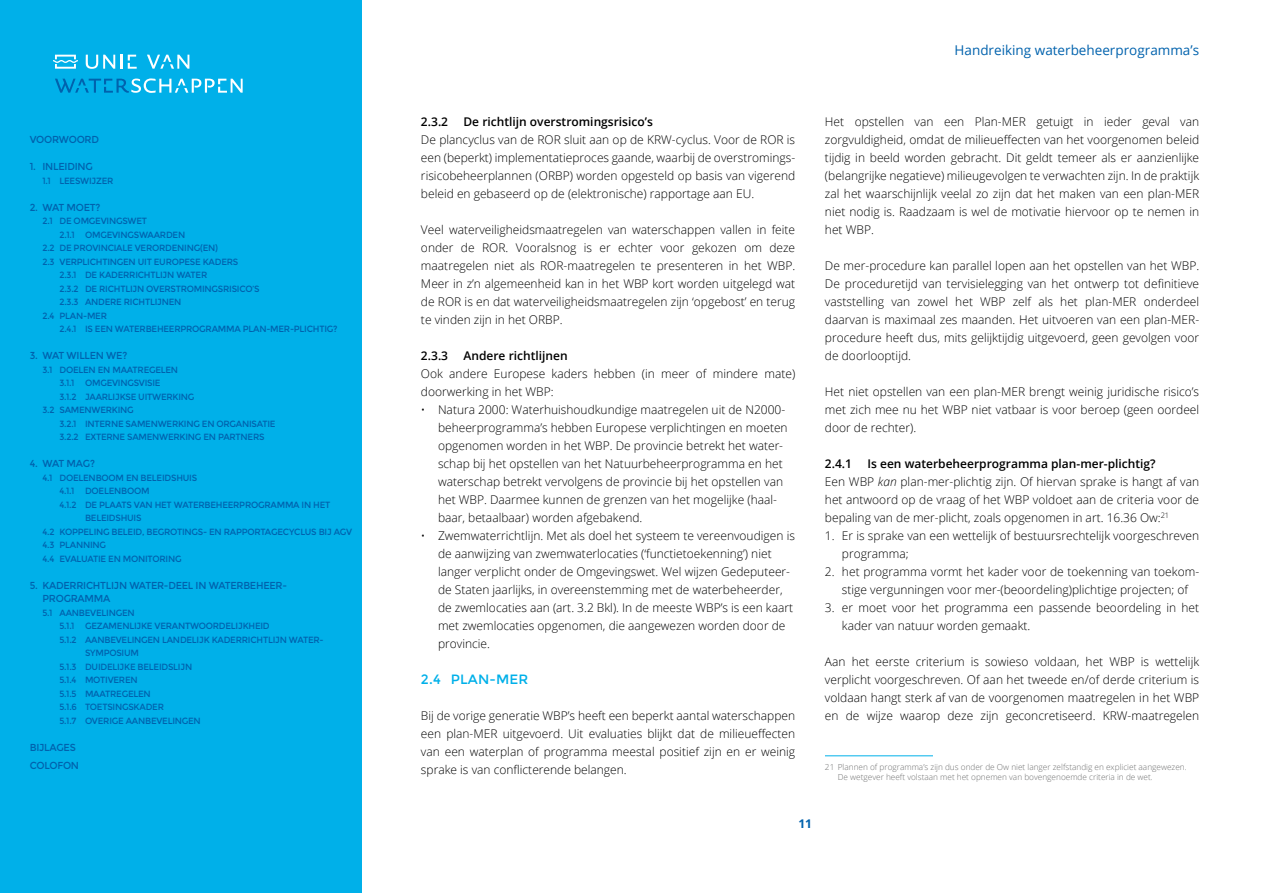
<style>
.page{position:relative;width:1263px;height:893px;background:#fff}
.page>*{position:absolute;margin:0;border:0;box-sizing:border-box;transform-origin:0 0}
.t1{font:13.5px "Open Sans";color:#0062ad}
.t2{font:13.5px "Montserrat";letter-spacing:.01em;color:#00b0e9}
.Leestekst{font:300 12px/18px "Open Sans";color:#000;text-align:justify}
.t3{font:600 12px "Open Sans";color:#000}
.t4{font:700 12px "Open Sans";color:#0062ad}
.t5{font:10.2px/13.5px "Montserrat";letter-spacing:-.025em;color:#0062ad;scale:.96 1}
.t6{font:9px "Montserrat";letter-spacing:-.025em;color:#0062ad;scale:.96 1}
.Voetnoot{font:300 8.25px/9.9px "Open Sans";color:#6f7070}
.s1{font-style:italic}
</style>
<div class="page">
<div style="left:0;top:0;width:361px;height:893px;background:#00b0e9"></div>
<svg style="left:53px;top:55px;width:25px;height:14px"></svg>
<svg style="left:86px;top:55px;width:29px;height:14px"></svg>
<hr style="left:120px;top:55px;width:3px;height:14px;background:#fff">
<svg style="left:128px;top:55px;width:9px;height:14px"></svg>
<svg style="left:147px;top:55px;width:42px;height:14px"></svg>
<svg style="left:55px;top:78px;width:188px;height:15px"></svg>
<hr style="left:825px;top:755px;width:108px;height:1px;background:#00b0e9">
<p class="t5" style="left:30px;top:133px;width:74px">VOORWOORD</p>
<p class="t5" style="left:30px;top:160px;width:67px">1. INLEIDING</p>
<p class="t6" style="left:43px;top:175px;width:75px">1.1 LEESWIJZER</p>
<p class="t5" style="left:30px;top:201px;width:75px">2. WAT MOET?</p>
<p class="t6" style="left:43px;top:216px;width:110px">2.1 DE OMGEVINGSWET</p>
<p class="t6" style="left:60px;top:229px;width:132px">2.1.1 OMGEVINGSWAARDEN</p>
<p class="t6" style="left:43px;top:243px;width:184px">2.2 DE PROVINCIALE VERORDENING(EN)</p>
<p class="t6" style="left:43px;top:256px;width:205px">2.3 VERPLICHTINGEN UIT EUROPESE KADERS</p>
<p class="t6" style="left:60px;top:270px;width:155px">2.3.1 DE KADERRICHTLIJN WATER</p>
<p class="t6" style="left:60px;top:283px;width:210px">2.3.2 DE RICHTLIJN OVERSTROMINGSRISICO’S</p>
<p class="t6" style="left:60px;top:297px;width:128px">2.3.3 ANDERE RICHTLIJNEN</p>
<p class="t6" style="left:43px;top:310px;width:69px">2.4 PLAN-MER</p>
<p class="t6" style="left:60px;top:324px;width:291px">2.4.1 IS EEN WATERBEHEERPROGRAMMA PLAN-MER-PLICHTIG?</p>
<p class="t5" style="left:30px;top:349px;width:103px">3. WAT WILLEN WE?</p>
<p class="t6" style="left:43px;top:364px;width:143px">3.1 DOELEN EN MAATREGELEN</p>
<p class="t6" style="left:60px;top:378px;width:107px">3.1.1 OMGEVINGSVISIE</p>
<p class="t6" style="left:60px;top:391px;width:142px">3.1.2 JAARLIJKSE UITWERKING</p>
<p class="t6" style="left:43px;top:405px;width:97px">3.2 SAMENWERKING</p>
<p class="t6" style="left:60px;top:418px;width:227px">3.2.1 INTERNE SAMENWERKING EN ORGANISATIE</p>
<p class="t6" style="left:60px;top:432px;width:215px">3.2.2 EXTERNE SAMENWERKING EN PARTNERS</p>
<p class="t5" style="left:30px;top:457px;width:69px">4. WAT MAG?</p>
<p class="t6" style="left:43px;top:472px;width:163px">4.1 DOELENBOOM EN BELEIDSHUIS</p>
<p class="t6" style="left:60px;top:486px;width:95px">4.1.1 DOELENBOOM</p>
<p class="t6" style="left:60px;top:499px;width:284px">4.1.2 DE PLAATS VAN HET WATERBEHEERPROGRAMMA IN HET</p>
<p class="t6" style="left:85px;top:513px;width:60px">BELEIDSHUIS</p>
<p class="t6" style="left:43px;top:526px;width:324px">4.2 KOPPELING BELEID, BEGROTINGS- EN RAPPORTAGECYCLUS BIJ AGV</p>
<p class="t6" style="left:43px;top:540px;width:68px">4.3 PLANNING</p>
<p class="t6" style="left:43px;top:553px;width:146px">4.4 EVALUATIE EN MONITORING</p>
<p class="t5" style="left:43px;top:579px;width:256px;text-indent:-13px">5. KADERRICHTLIJN WATER-DEEL IN WATERBEHEER-<br>PROGRAMMA</p>
<p class="t6" style="left:43px;top:607px;width:97px">5.1 AANBEVELINGEN</p>
<p class="t6" style="left:60px;top:621px;width:220px">5.1.1 GEZAMENLIJKE VERANTWOORDELIJKHEID</p>
<p class="t6" style="left:60px;top:634px;width:277px">5.1.2 AANBEVELINGEN LANDELIJK KADERRICHTLIJN WATER-</p>
<p class="t6" style="left:85px;top:648px;width:58px">SYMPOSIUM</p>
<p class="t6" style="left:60px;top:661px;width:140px">5.1.3 DUIDELIJKE BELEIDSLIJN</p>
<p class="t6" style="left:60px;top:675px;width:83px">5.1.4 MOTIVEREN</p>
<p class="t6" style="left:60px;top:688px;width:97px">5.1.5 MAATREGELEN</p>
<p class="t6" style="left:60px;top:702px;width:110px">5.1.6 TOETSINGSKADER</p>
<p class="t6" style="left:60px;top:715px;width:149px">5.1.7 OVERIGE AANBEVELINGEN</p>
<p class="t5" style="left:30px;top:738px;width:53px;line-height:18px">BIJLAGES<br>COLOFON</p>
<p class="t1" style="left:954px;top:40px;width:246px">Handreiking waterbeheerprogramma’s</p>
<h3 class="t3" style="left:421px;top:113px;width:29px">2.3.2</h3>
<h3 class="t3" style="left:463px;top:113px;width:191px">De richtlijn overstromingsrisico’s</h3>
<p class="Leestekst" style="left:421px;top:130px;width:376px">De plancyclus van de ROR sluit aan op de KRW-cyclus. Voor de ROR is een (beperkt) implementatieproces gaande, waarbij de overstromings&shy;risicobeheerplannen (ORBP) worden opgesteld op basis van vigerend beleid en gebaseerd op de (elektronische) rapportage aan EU.</p>
<p class="Leestekst" style="left:421px;top:220px;width:376px">Veel waterveiligheidsmaatregelen van waterschappen vallen in feite onder de ROR. Vooralsnog is er echter voor gekozen om deze maatregelen niet als ROR-maatregelen te presenteren in het WBP.<br>Meer in z’n algemeenheid kan in het WBP kort worden uitgelegd wat de ROR is en dat waterveiligheidsmaatregelen zijn ‘opgebost’ en terug te vinden zijn in het ORBP.</p>
<h3 class="t3" style="left:421px;top:347px;width:29px">2.3.3</h3>
<h3 class="t3" style="left:463px;top:347px;width:106px">Andere richtlijnen</h3>
<p class="Leestekst" style="left:421px;top:364px;width:376px">Ook andere Europese kaders hebben (in meer of mindere mate) doorwerking in het WBP:</p>
<p class="Leestekst" style="left:438px;top:400px;width:351px;text-align:left;text-indent:-17px">• Natura 2000: Waterhuishoudkundige maatregelen uit de N2000- beheerprogramma’s hebben Europese verplichtingen en moeten opgenomen worden in het WBP. De provincie betrekt het water&shy;schap bij het opstellen van het Natuurbeheerprogramma en het waterschap betrekt vervolgens de provincie bij het opstellen van het WBP. Daarmee kunnen de grenzen van het mogelijke (haal&shy;baar, betaalbaar) worden afgebakend.</p>
<p class="Leestekst" style="left:438px;top:526px;width:358px;text-align:left;text-indent:-17px">• Zwemwaterrichtlijn. Met als doel het systeem te vereenvoudigen is de aanwijzing van zwemwaterlocaties (‘functietoekenning’) niet langer verplicht onder de Omgevingswet. Wel wijzen Gedeputeer&shy;de Staten jaarlijks, in overeenstemming met de waterbeheerder, de zwemlocaties aan (art. 3.2 Bkl). In de meeste WBP’s is een kaart met zwemlocaties opgenomen, die aangewezen worden door de provincie.</p>
<h2 class="t2" style="left:421px;top:671px;width:109px">2.4 PLAN-MER</h2>
<p class="Leestekst" style="left:421px;top:706px;width:376px">Bij de vorige generatie WBP’s heeft een beperkt aantal waterschappen een plan-MER uitgevoerd. Uit evaluaties blijkt dat de milieueffecten van een waterplan of programma meestal positief zijn en er weinig sprake is van conflicterende belangen.</p>
<p class="Leestekst" style="left:825px;top:112px;width:376px">Het opstellen van een Plan-MER getuigt in ieder geval van zorgvuldigheid, omdat de milieueffecten van het voorgenomen beleid tijdig in beeld worden gebracht. Dit geldt temeer als er aanzienlijke (belangrijke negatieve) milieugevolgen te verwachten zijn. In de praktijk zal het waarschijnlijk veelal zo zijn dat het maken van een plan-MER niet nodig is. Raadzaam is wel de motivatie hiervoor op te nemen in het WBP.</p>
<p class="Leestekst" style="left:825px;top:256px;width:376px">De mer-procedure kan parallel lopen aan het opstellen van het WBP.<br>De proceduretijd van tervisielegging van het ontwerp tot definitieve vaststelling van zowel het WBP zelf als het plan-MER onderdeel daarvan is maximaal zes maanden. Het uitvoeren van een plan-MER&shy;procedure heeft dus, mits gelijktijdig uitgevoerd, geen gevolgen voor de doorlooptijd.</p>
<p class="Leestekst" style="left:825px;top:382px;width:376px">Het niet opstellen van een plan-MER brengt weinig juridische risico’s met zich mee nu het WBP niet vatbaar is voor beroep (geen oordeel door de rechter).</p>
<h3 class="t3" style="left:825px;top:455px;width:29px">2.4.1</h3>
<h3 class="t3" style="left:867px;top:455px;width:290px">Is een waterbeheerprogramma plan-mer-plichtig?</h3>
<p class="Leestekst" style="left:825px;top:472px;width:376px">Een WBP <span class="s1">kan</span> plan-mer-plichtig zijn. Of hiervan sprake is hangt af van het antwoord op de vraag of het WBP voldoet aan de criteria voor de bepaling van de mer-plicht, zoals opgenomen in art. 16.36 Ow:<sup>21</sup></p>
<p class="Leestekst" style="left:842px;top:526px;width:359px;text-indent:-17px">1. Er is sprake van een wettelijk of bestuursrechtelijk voorgeschreven programma;</p>
<p class="Leestekst" style="left:825px;top:562px;width:376px;text-align:center">2. het programma vormt het kader voor de toekenning van toekom&shy;stige vergunningen voor mer-(beoordeling)plichtige projecten; of</p>
<p class="Leestekst" style="left:842px;top:598px;width:359px;text-indent:-17px">3. er moet voor het programma een passende beoordeling in het kader van natuur worden gemaakt.</p>
<p class="Leestekst" style="left:825px;top:652px;width:376px">Aan het eerste criterium is sowieso voldaan, het WBP is wettelijk verplicht voorgeschreven. Of aan het tweede en/of derde criterium is voldaan hangt sterk af van de voorgenomen maatregelen in het WBP en de wijze waarop deze zijn geconcretiseerd. KRW-maatregelen</p>
<p class="Voetnoot" style="left:838px;top:762px;width:350px;text-indent:-13px">21 Plannen of programma’s zijn dus onder de Ow niet langer zelfstandig en expliciet aangewezen.<br>De wetgever heeft volstaan met het opnemen van bovengenoemde criteria in de wet.</p>
<p class="t4" style="left:798px;top:815px;width:15px">11</p>
</div>
